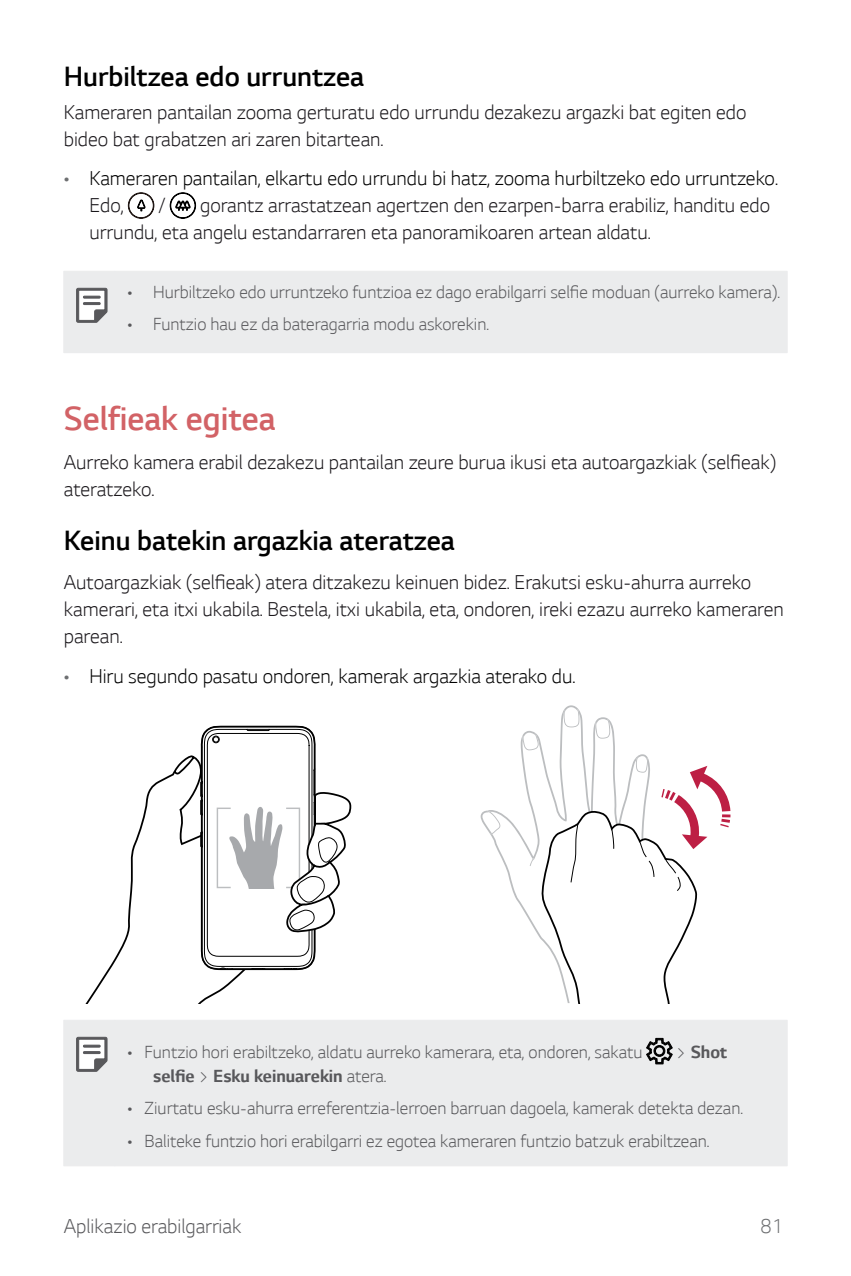
<style>
.page{position:relative;width:851px;height:1276px;background:#fff}
.page>*{position:absolute;margin:0;border:0;box-sizing:border-box;transform-origin:0 0}
.t1{font:300 38.1px "LG Smart";color:#d26266}
.t2{font:300 31.8px "LG Smart";color:#000}
.t3{font:300 22.8px/27px "LG Smart";color:#1a171b}
.t4{font:300 22.8px/27px "LG Smart";color:#000}
.t5{font:300 22.8px "LG Smart";color:#58585b}
.t6{font:300 22.8px "LG Smart";color:#6d6f71}
.t7{font:300 20.1px "LG Smart";color:#58585b}
.t8{font:700 20.1px "LG Smart";color:#58585b}
.s1{color:#6d6f71}
.s2{color:#1a171b}
.s3{font-weight:300}
</style>
<div class="page">
<div style="left:64px;top:1020px;width:723px;height:146px;background:#ebeced"></div>
<svg style="left:77px;top:1037px;width:30px;height:34px"></svg>
<svg style="left:86px;top:755px;width:158px;height:248px"></svg>
<svg style="left:480px;top:706px;width:166px;height:230px"></svg>
<svg style="left:529px;top:858px;width:4px;height:8px"></svg>
<svg style="left:487px;top:811px;width:13px;height:23px"></svg>
<svg style="left:522px;top:733px;width:16px;height:17px"></svg>
<svg style="left:563px;top:709px;width:16px;height:18px"></svg>
<svg style="left:595px;top:719px;width:15px;height:19px"></svg>
<svg style="left:539px;top:756px;width:192px;height:247px"></svg>
<svg style="left:199px;top:725px;width:153px;height:246px"></svg>
<svg style="left:646px;top:1038px;width:26px;height:26px"></svg>
<div style="left:64px;top:271px;width:723px;height:82px;background:#ebeced"></div>
<svg style="left:77px;top:288px;width:30px;height:34px"></svg>
<svg style="left:128px;top:193px;width:26px;height:25px"></svg>
<svg style="left:170px;top:193px;width:25px;height:25px"></svg>
<h2 class="t2" style="left:64px;top:59px;width:302px">Hurbiltzea edo urruntzea</h2>
<p class="t3" style="left:64px;top:98px;width:684px">Kameraren pantailan zooma gerturatu edo urrundu dezakezu argazki bat egiten edo bideo bat grabatzen ari zaren bitartean.</p>
<p class="t4" style="left:89px;top:165px;width:690px;text-indent:-26px"><span class="s1">•</span> Kameraren pantailan, elkartu edo urrundu bi hatz, zooma hurbiltzeko edo urruntzeko.<br><span class="s2">Edo,</span></p>
<p class="t3" style="left:89px;top:192px;width:682px;text-indent:111px">gorantz arrastatzean agertzen den ezarpen-barra erabiliz, handitu edo urrundu, eta angelu estandarraren eta panoramikoaren artean aldatu.</p>
<p class="t3" style="left:158px;top:192px;width:9px">/</p>
<p class="t7" style="left:128px;top:281px;width:653px">• Hurbiltzeko edo urruntzeko funtzioa ez dago erabilgarri selfie moduan (aurreko kamera).</p>
<p class="t7" style="left:128px;top:313px;width:363px">• Funtzio hau ez da bateragarria modu askorekin.</p>
<h1 class="t1" style="left:64px;top:398px;width:213px">Selfieak egitea</h1>
<p class="t3" style="left:64px;top:448px;width:713px">Aurreko kamera erabil dezakezu pantailan zeure burua ikusi eta autoargazkiak (selfieak) ateratzeko.</p>
<h2 class="t2" style="left:64px;top:523px;width:392px">Keinu batekin argazkia ateratzea</h2>
<p class="t3" style="left:64px;top:568px;width:721px">Autoargazkiak (selfieak) atera ditzakezu keinuen bidez. Erakutsi esku-ahurra aurreko kamerari, eta itxi ukabila. Bestela, itxi ukabila, eta, ondoren, ireki ezazu aurreko kameraren parean.</p>
<p class="t4" style="left:64px;top:662px;width:513px"><span class="s1">•</span> Hiru segundo pasatu ondoren, kamerak argazkia aterako du.</p>
<p class="t7" style="left:128px;top:1041px;width:516px">• Funtzio hori erabiltzeko, aldatu aurreko kamerara, eta, ondoren, sakatu</p>
<p class="t8" style="left:676px;top:1040px;width:52px"><span class="s3">&gt;</span> Shot</p>
<p class="t8" style="left:153px;top:1064px;width:235px">selfie <span class="s3">&gt;</span> Esku keinuarekin <span class="s3">atera.</span></p>
<p class="t7" style="left:128px;top:1097px;width:617px">• Ziurtatu esku-ahurra erreferentzia-lerroen barruan dagoela, kamerak detekta dezan.</p>
<p class="t7" style="left:128px;top:1130px;width:583px">• Baliteke funtzio hori erabilgarri ez egotea kameraren funtzio batzuk erabiltzean.</p>
<p class="t5" style="left:64px;top:1213px;width:179px">Aplikazio erabilgarriak</p>
<p class="t6" style="left:760px;top:1213px;width:25px">81</p>
</div>
